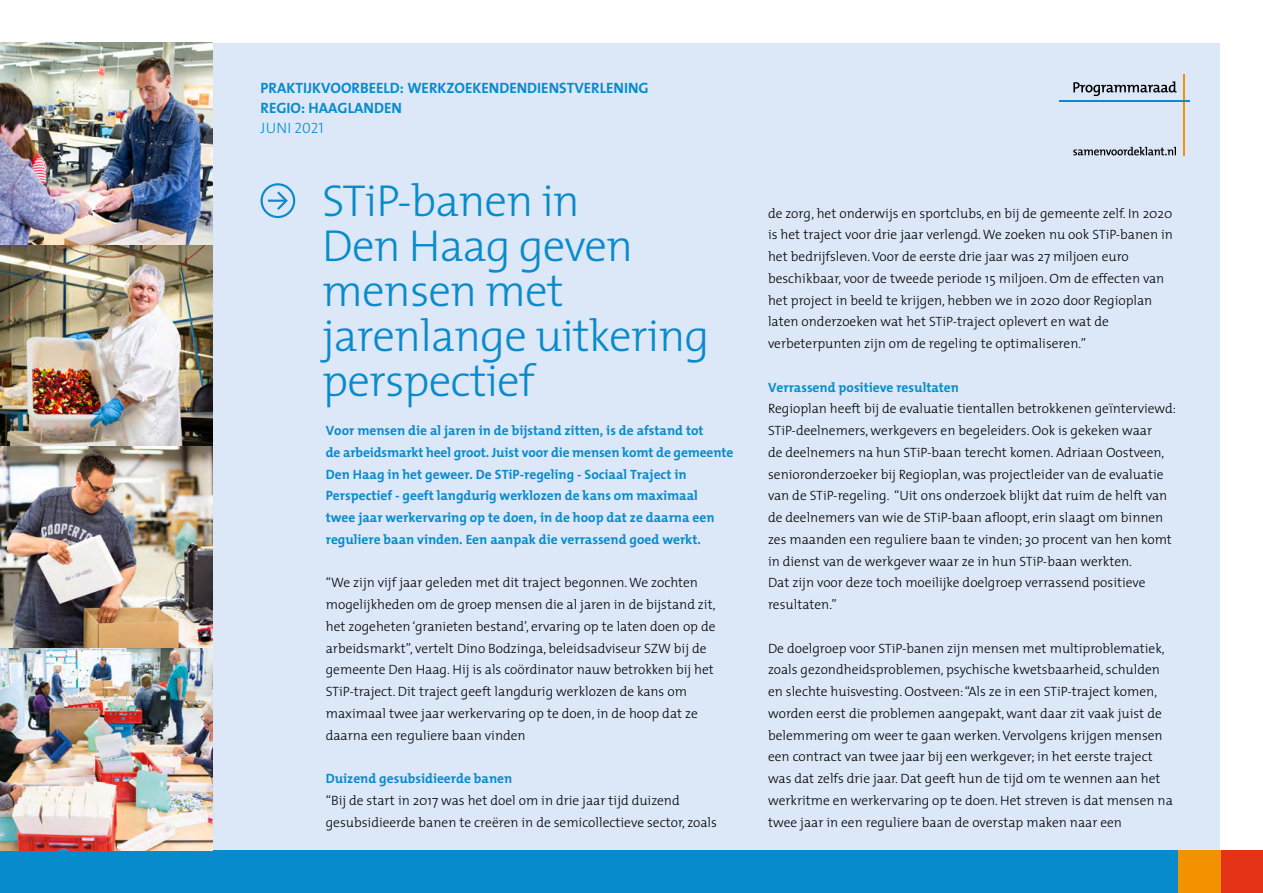
<style>
.page{position:relative;width:1263px;height:893px;background:#fff}
.page>*{position:absolute;margin:0;border:0;box-sizing:border-box;transform-origin:0 0}
.Heading{font:300 45px/45px "The Mix";letter-spacing:-.02em;color:#088bcc}
.Subheading{font:15px "The Mix Bold Caps";color:#088bcc}
.Subheading-2{font:15px "The Mix Light Caps";letter-spacing:.01em;color:#088bcc}
.Bodytekst{font:300 13.5px/21.8px "The Mix";color:#000}
.Introtekst{font:700 13.5px/21.8px "The Mix";color:#088bcc}
.Tussenkop{font:700 13.5px "The Mix";color:#088bcc}
</style>
<div class="page">
<div style="left:43px;top:43px;width:1177px;height:807px;background:#dce7f7"></div>
<div style="left:0;top:850px;width:1178px;height:43px;background:#088bcc"></div>
<div style="left:1220px;top:850px;width:43px;height:43px;background:#e43317"></div>
<div style="left:1178px;top:850px;width:42px;height:43px;background:#f39200"></div>
<hr style="left:1183px;top:74px;width:1px;height:82px;background:#f39200">
<hr style="left:1060px;top:100px;width:130px;height:2px;background:#088bcc">
<svg style="left:1073px;top:81px;width:103px;height:15px"></svg>
<svg style="left:1073px;top:147px;width:103px;height:8px"></svg>
<svg style="left:261px;top:183px;width:34px;height:35px"></svg>
<img style="left:0;top:244px;width:213px;height:202px">
<img style="left:0;top:446px;width:213px;height:202px">
<img style="left:0;top:43px;width:213px;height:201px">
<img style="left:0;top:648px;width:213px;height:202px">
<p class="Subheading" style="left:261px;top:75px;width:390px">PRAKTIJKVOORBEELD: WERKZOEKENDENDIENSTVERLENING</p>
<p class="Subheading" style="left:261px;top:95px;width:143px">REGIO: HAAGLANDEN</p>
<p class="Subheading-2" style="left:261px;top:116px;width:65px">JUNI 2021</p>
<p class="Heading" style="left:322px;top:177px;width:259px">STiP-banen in</p>
<p class="Heading" style="left:322px;top:222px;width:313px">Den Haag geven</p>
<p class="Heading" style="left:322px;top:267px;width:389px">mensen met jarenlange uitkering perspectief</p>
<p class="Introtekst" style="left:326px;top:419px;width:409px">Voor mensen die al jaren in de bijstand zitten, is de afstand tot<br>de arbeidsmarkt heel groot. Juist voor die mensen komt de gemeente Den Haag in het geweer. De STiP-regeling - Sociaal Traject in Perspectief - geeft langdurig werklozen de kans om maximaal<br>twee jaar werkervaring op te doen, in de hoop dat ze daarna een reguliere baan vinden. Een aanpak die verrassend goed werkt.</p>
<p class="Bodytekst" style="left:326px;top:571px;width:391px">“We zijn vijf jaar geleden met dit traject begonnen. We zochten mogelijkheden om de groep mensen die al jaren in de bijstand zit, het zogeheten ‘granieten bestand’, ervaring op te laten doen op de arbeidsmarkt”, vertelt Dino Bodzinga, beleidsadviseur SZW bij de gemeente Den Haag. Hij is als coördinator nauw betrokken bij het STiP-traject. Dit traject geeft langdurig werklozen de kans om maximaal twee jaar werkervaring op te doen, in de hoop dat ze daarna een reguliere baan vinden</p>
<p class="Tussenkop" style="left:326px;top:767px;width:188px">Duizend gesubsidieerde banen</p>
<p class="Bodytekst" style="left:326px;top:789px;width:393px">“Bij de start in 2017 was het doel om in drie jaar tijd duizend gesubsidieerde banen te creëren in de semicollectieve sector, zoals</p>
<p class="Bodytekst" style="left:768px;top:202px;width:406px">de zorg, het onderwijs en sportclubs, en bij de gemeente zelf. In 2020 is het traject voor drie jaar verlengd. We zoeken nu ook STiP-banen in het bedrijfsleven. Voor de eerste drie jaar was 27 miljoen euro beschikbaar, voor de tweede periode 15 miljoen. Om de effecten van het project in beeld te krijgen, hebben we in 2020 door Regioplan laten onderzoeken wat het STiP-traject oplevert en wat de verbeterpunten zijn om de regeling te optimaliseren.”</p>
<p class="Tussenkop" style="left:768px;top:376px;width:192px">Verrassend positieve resultaten</p>
<p class="Bodytekst" style="left:768px;top:397px;width:410px">Regioplan heeft bij de evaluatie tientallen betrokkenen geïnterviewd:<br>STiP-deelnemers, werkgevers en begeleiders. Ook is gekeken waar<br>de deelnemers na hun STiP-baan terecht komen. Adriaan Oostveen, senioronderzoeker bij Regioplan, was projectleider van de evaluatie van de STiP-regeling. “Uit ons onderzoek blijkt dat ruim de helft van de deelnemers van wie de STiP-baan afloopt, erin slaagt om binnen zes maanden een reguliere baan te vinden; 30 procent van hen komt in dienst van de werkgever waar ze in hun STiP-baan werkten.<br>Dat zijn voor deze toch moeilijke doelgroep verrassend positieve resultaten.”</p>
<p class="Bodytekst" style="left:768px;top:637px;width:406px">De doelgroep voor STiP-banen zijn mensen met multiproblematiek, zoals gezondheidsproblemen, psychische kwetsbaarheid, schulden en slechte huisvesting. Oostveen: “Als ze in een STiP-traject komen, worden eerst die problemen aangepakt, want daar zit vaak juist de belemmering om weer te gaan werken. Vervolgens krijgen mensen een contract van twee jaar bij een werkgever; in het eerste traject was dat zelfs drie jaar. Dat geeft hun de tijd om te wennen aan het werkritme en werkervaring op te doen. Het streven is dat mensen na twee jaar in een reguliere baan de overstap maken naar een</p>
</div>
